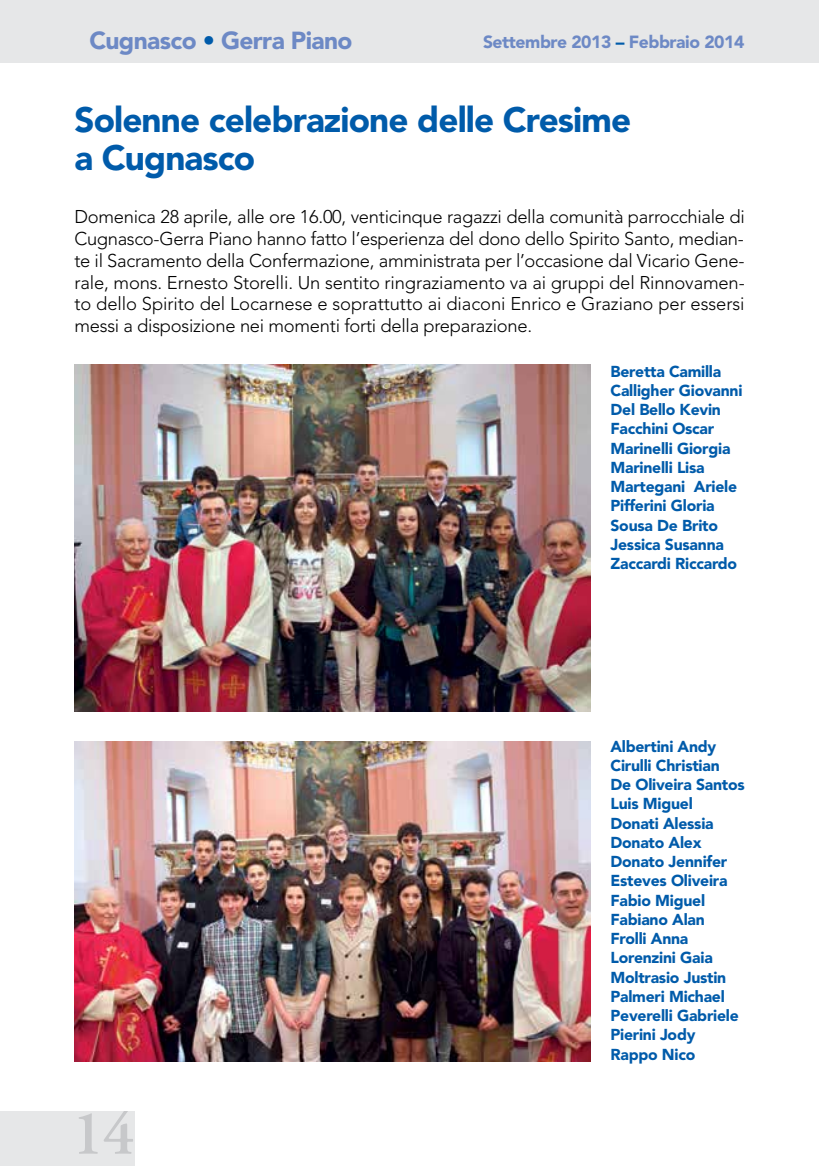
<style>
.page{position:relative;width:819px;height:1166px;background:#fff}
.page>*{position:absolute;margin:0;border:0;box-sizing:border-box;transform-origin:0 0}
.t1{font:600 63px "Adobe Garamond Pro";color:#c7c8ca}
.t2{font:900 35px/38.5px "Avenir";letter-spacing:-.025em;color:#005baa}
.t3{font:900 24.5px "Avenir";letter-spacing:-.025em;color:#6d89c5}
.t4{font:300 18.38px/21.9px "Avenir";letter-spacing:-.015em;color:#000;text-align:justify}
.t5{font:900 17.5px "Avenir";letter-spacing:-.025em;color:#6d89c5}
.t6{font:900 15.75px/19.2px "Avenir";letter-spacing:-.015em;color:#005baa}
.s1{color:#005baa}
</style>
<div class="page">
<div style="left:0;top:0;width:819px;height:63px;background:#e6e7e8"></div>
<div style="left:0;top:1111px;width:134px;height:55px;background:#e6e7e8"></div>
<img style="left:74px;top:364px;width:516px;height:347px">
<img style="left:74px;top:742px;width:516px;height:320px">
<h3 class="t3" style="left:89px;top:25px;width:264px">Cugnasco <span class="s1">•</span> Gerra Piano</h3>
<p class="t5" style="left:483px;top:32px;width:263px">Settembre 2013 <span class="s1">–</span> Febbraio 2014</p>
<h2 class="t2" style="left:74px;top:100px;width:558px">Solenne celebrazione delle Cresime a Cugnasco</h2>
<p class="t4" style="left:74px;top:206px;width:672px">Domenica 28 aprile, alle ore 16.00, venticinque ragazzi della comunità parrocchiale di Cugnasco-Gerra Piano hanno fatto l’esperienza del dono dello Spirito Santo, median&shy;te il Sacramento della Confermazione, amministrata per l’occasione dal Vicario Gene&shy;rale, mons. Ernesto Storelli. Un sentito ringraziamento va ai gruppi del Rinnovamen&shy;to dello Spirito del Locarnese e soprattutto ai diaconi Enrico e Graziano per essersi messi a disposizione nei momenti forti della preparazione.</p>
<p class="t6" style="left:610px;top:361px;width:133px">Beretta Camilla<br>Calligher Giovanni<br>Del Bello Kevin<br>Facchini Oscar<br>Marinelli Giorgia<br>Marinelli Lisa<br>Martegani Ariele<br>Pifferini Gloria<br>Sousa De Brito<br>Jessica Susanna<br>Zaccardi Riccardo</p>
<h1 class="t1" style="left:72px;top:1097px;width:65px">14</h1>
<p class="t6" style="left:610px;top:736px;width:136px">Albertini Andy<br>Cirulli Christian<br>De Oliveira Santos<br>Luis Miguel<br>Donati Alessia<br>Donato Alex<br>Donato Jennifer<br>Esteves Oliveira<br>Fabio Miguel<br>Fabiano Alan<br>Frolli Anna<br>Lorenzini Gaia<br>Moltrasio Justin<br>Palmeri Michael<br>Peverelli Gabriele<br>Pierini Jody<br>Rappo Nico</p>
</div>
